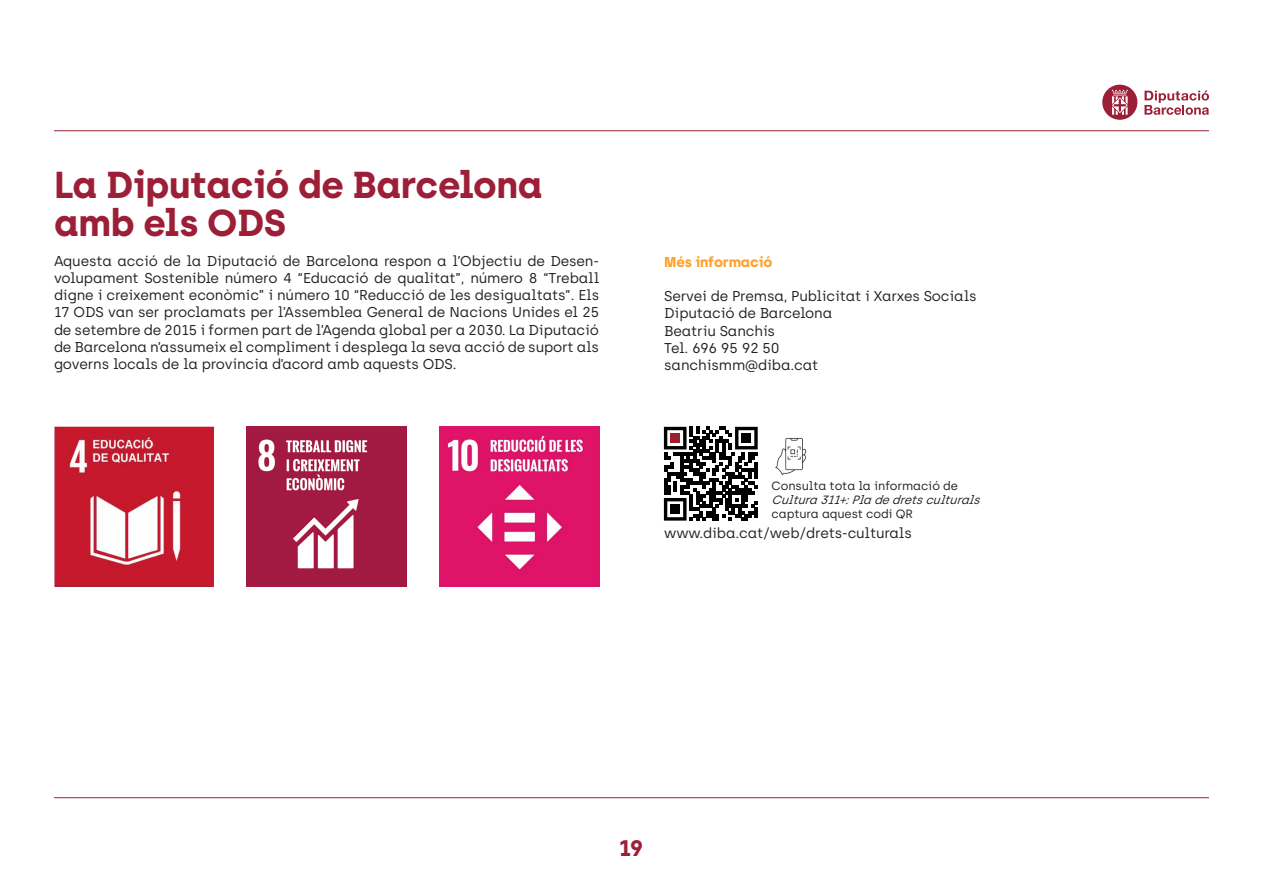
<style>
.page{position:relative;width:1263px;height:893px;background:#fff}
.page>*{position:absolute;margin:0;border:0;box-sizing:border-box;transform-origin:0 0}
.titulo_grande{font:700 37.5px/37.5px "Archia";letter-spacing:-.01em;color:#9c1f37}
.titulos{font:700 22.5px "Archia";color:#9c1f37}
.text_seguit{font:14.25px/17.2px "Archia";letter-spacing:-.01em;color:#231f20;text-align:justify}
.text_seguit-2{font:700 14.25px "Archia";letter-spacing:-.01em;color:#ffa029}
.text_seguit-3{font:14.25px "Archia";letter-spacing:-.04em;color:#231f20}
.text_seguit-4{font:12px "Archia";letter-spacing:-.01em;color:#231f20}
.text_seguit-5{font:italic 12px "Archia";color:#231f20}
</style>
<div class="page">
<svg style="left:1144px;top:91px;width:65px;height:24px"></svg>
<svg style="left:1102px;top:85px;width:35px;height:35px"></svg>
<hr style="left:54px;top:130px;width:1155px;height:1px;background:#9c1f37">
<hr style="left:54px;top:797px;width:1155px;height:1px;background:#9c1f37">
<img style="left:54px;top:427px;width:159px;height:159px">
<img style="left:247px;top:427px;width:159px;height:159px">
<img style="left:440px;top:427px;width:159px;height:159px">
<svg style="left:664px;top:427px;width:94px;height:94px"></svg>
<div style="left:670px;top:433px;width:10px;height:10px;background:#9f1e30"></div>
<div style="left:741px;top:433px;width:10px;height:10px;background:#000"></div>
<div style="left:670px;top:504px;width:10px;height:10px;background:#000"></div>
<img style="left:775px;top:438px;width:32px;height:38px">
<p class="titulo_grande" style="left:54px;top:166px;width:490px">La Diputació de Barcelona amb els ODS</p>
<p class="text_seguit" style="left:54px;top:252px;width:547px">Aquesta acció de la Diputació de Barcelona respon a l’Objectiu de Desen&shy;volupament Sostenible número 4 “Educació de qualitat”, número 8 “Treball digne i creixement econòmic” i número 10 “Reducció de les desigualtats”. Els 17 ODS van ser proclamats per l’Assemblea General de Nacions Unides el 25 de setembre de 2015 i formen part de l’Agenda global per a 2030. La Diputació de Barcelona n’assumeix el compliment i desplega la seva acció de suport als governs locals de la província d’acord amb aquests ODS.</p>
<p class="text_seguit-2" style="left:664px;top:253px;width:110px">Més informació</p>
<p class="text_seguit" style="left:664px;top:287px;width:314px">Servei de Premsa, Publicitat i Xarxes Socials</p>
<p class="text_seguit" style="left:664px;top:305px;width:170px">Diputació de Barcelona</p>
<p class="text_seguit" style="left:664px;top:322px;width:112px">Beatriu Sanchís</p>
<p class="text_seguit-3" style="left:664px;top:339px;width:117px">Tel. 696 95 92 50</p>
<p class="text_seguit" style="left:664px;top:356px;width:156px">sanchismm@diba.cat</p>
<p class="text_seguit-4" style="left:772px;top:478px;width:188px">Consulta tota la informació de</p>
<p class="text_seguit-5" style="left:772px;top:493px;width:214px">Cultura311+:Pladedretsculturals</p>
<p class="text_seguit-4" style="left:772px;top:507px;width:143px">captura aquest codi QR</p>
<p class="text_seguit" style="left:664px;top:524px;width:249px">www.diba.cat/web/drets-culturals</p>
<p class="titulos" style="left:619px;top:834px;width:26px">19</p>
</div>
